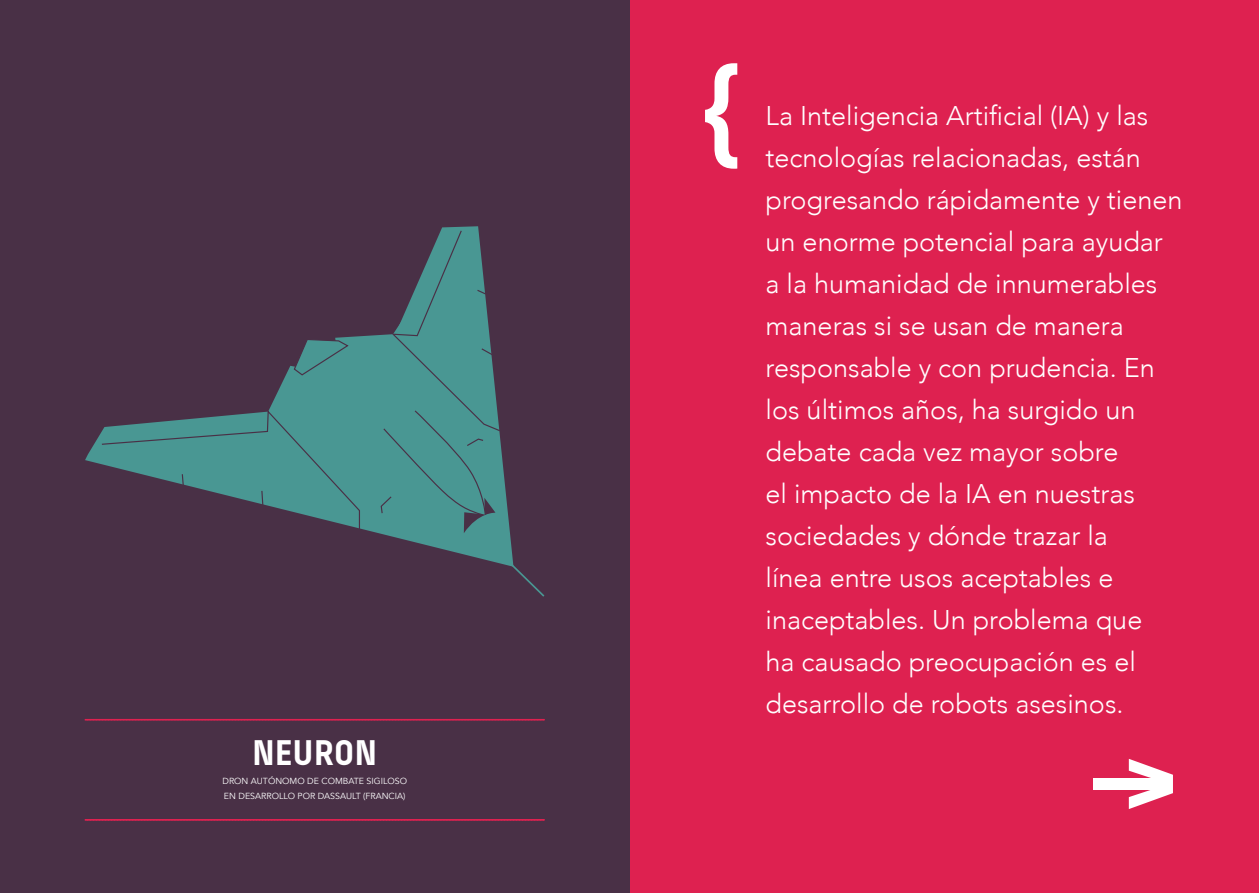
<style>
.page{position:relative;width:1259px;height:893px;background:#de2150}
.page>*{position:absolute;margin:0;border:0;box-sizing:border-box;transform-origin:0 0}
.t1{font:700 135px "Pilcrow";color:#fff}
.t2{font:700 105px "Pilcrow";color:#fff;scale:3 1}
.t3{font:700 37.2px "Pilcrow";color:#fff}
.t4{font:300 27px/42px "Avenir";color:#fff}
.t5{font:8.85px/15.5px "Avenir";color:#fff}
</style>
<div class="page">
<div style="left:0;top:0;width:629px;height:893px;background:#493046"></div>
<svg style="left:85px;top:226px;width:428px;height:340px"></svg>
<svg style="left:101px;top:332px;width:400px;height:198px"></svg>
<svg style="left:392px;top:229px;width:71px;height:108px"></svg>
<svg style="left:508px;top:561px;width:37px;height:36px"></svg>
<div style="left:380px;top:410px;width:115px;height:123px;background:#499793"></div>
<svg style="left:261px;top:490px;width:3px;height:17px"></svg>
<svg style="left:181px;top:473px;width:4px;height:15px"></svg>
<svg style="left:480px;top:347px;width:14px;height:9px"></svg>
<svg style="left:476px;top:289px;width:11px;height:7px"></svg>
<svg style="left:293px;top:338px;width:56px;height:38px"></svg>
<svg style="left:85px;top:719px;width:459px;height:2px"></svg>
<svg style="left:85px;top:819px;width:459px;height:2px"></svg>
<h3 class="t3" style="left:252px;top:734px;width:127px">NEURON</h3>
<p class="t5" style="left:222px;top:773px;width:186px">DRON AUTÓNOMO DE COMBATE SIGILOSO<br>EN DESARROLLO POR DASSAULT (FRANCIA)</p>
<h1 class="t1" style="left:702px;top:39px;width:38px">{</h1>
<p class="t4" style="left:765px;top:95px;width:418px">La Inteligencia Artificial (IA) y las tecnologías relacionadas, están progresando rápidamente y tienen un enorme potencial para ayudar a la humanidad de innumerables maneras si se usan de manera responsable y con prudencia. En los últimos años, ha surgido un debate cada vez mayor sobre<br>el impacto de la IA en nuestras sociedades y dónde trazar la<br>línea entre usos aceptables e inaceptables. Un problema que<br>ha causado preocupación es el desarrollo de robots asesinos.</p>
<h2 class="t2" style="left:1078px;top:727px;width:37px">-&gt;</h2>
</div>
